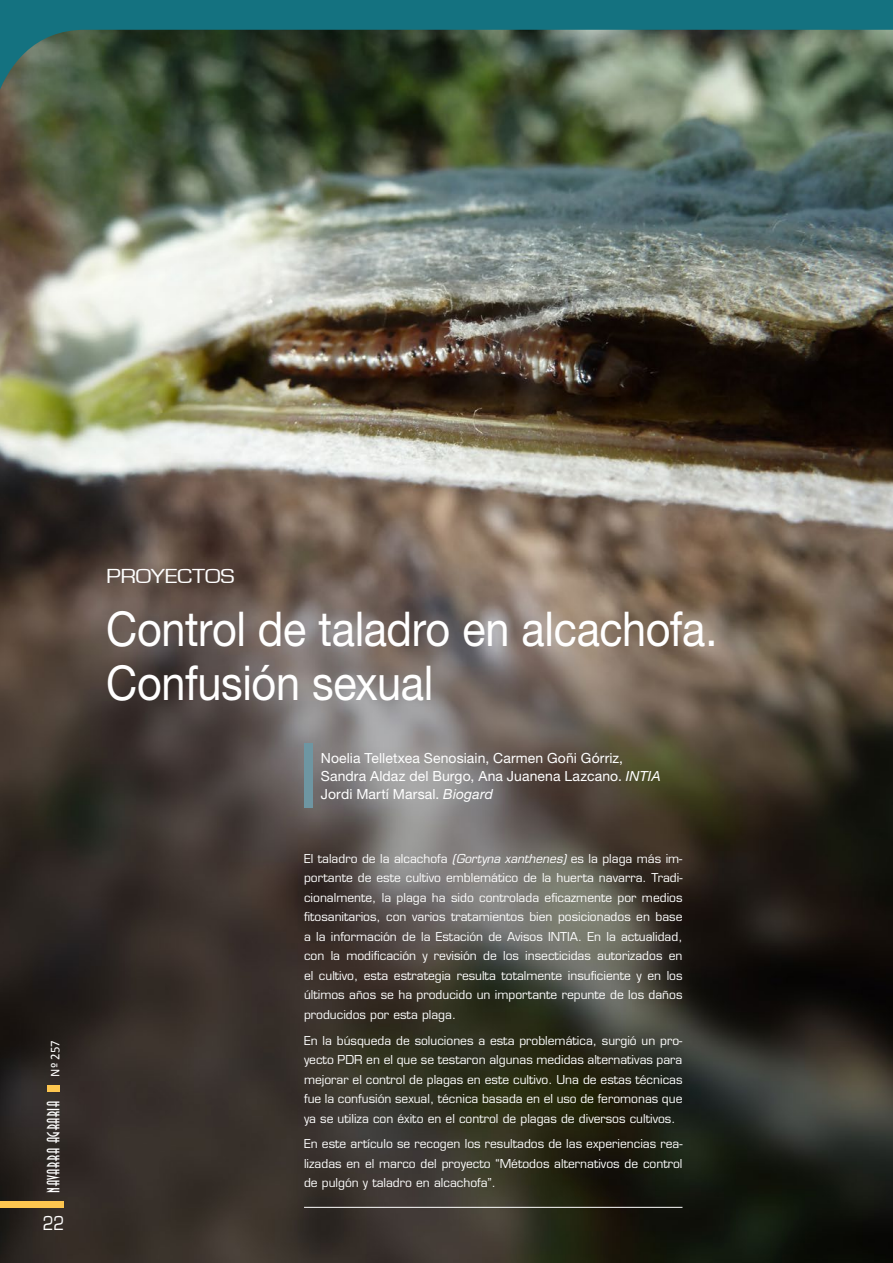
<style>
.page{position:relative;width:893px;height:1263px;background:#fff}
.page>*{position:absolute;margin:0;border:0;box-sizing:border-box;transform-origin:0 0}
.t1{font:48px/54px "Helvetica Neue LT Std";letter-spacing:-.01em;color:#fff;scale:.9 1}
.t2{font:21px "Eurostile T";letter-spacing:-.005em;color:#fff;scale:1.2 1}
.t3{font:21px "Eurostile T";letter-spacing:-.005em;color:#fff;scale:.85 1}
.t4{font:16.5px "Anastasia";letter-spacing:.04em;color:#fff;scale:.95 1}
.t5{font:13.95px/18px "Helvetica Neue LT Std";letter-spacing:.01em;color:#fff}
.t6{font:13.5px "Calibri";color:#fff;scale:.95 1}
.t7{font:12px/19.5px "Eurostile LT Std";color:#fff;text-align:justify}
.s1{font-style:italic}
</style>
<div class="page">
<img style="left:0;top:170px;width:893px;height:1093px">
<div style="left:304px;top:743px;width:9px;height:65px;background:#6e96a2"></div>
<hr style="left:304px;top:1207px;width:378px;height:1px;background:#fff">
<svg style="left:0;top:0;width:893px;height:170px;background:#415f4f"></svg>
<div style="left:0;top:1201px;width:64px;height:7px;background:#fdc64f"></div>
<div style="left:47px;top:1085px;width:13px;height:6px;background:#fdc64f"></div>
<p class="t6" style="left:47px;top:1077px;width:40px;rotate:-90deg">Nº 257</p>
<h3 class="t4" style="left:44px;top:1193px;width:99px;rotate:-90deg">NAVARRA AGRARIA</h3>
<h2 class="t3" style="left:43px;top:1212px;width:27px">22</h2>
<h2 class="t2" style="left:106px;top:565px;width:108px">PROYECTOS</h2>
<h1 class="t1" style="left:106px;top:601px;width:680px">Control de taladro en alcachofa.<br>Confusión sexual</h1>
<p class="t5" style="left:321px;top:748px;width:341px">Noelia Telletxea Senosiain, Carmen Goñi Górriz,<br>Sandra Aldaz del Burgo, Ana Juanena Lazcano. <span class="s1">INTIA<br></span>Jordi Martí Marsal. <span class="s1">Biogard</span></p>
<p class="t7" style="left:304px;top:849px;width:380px">El taladro de la alcachofa <span class="s1">(Gortyna xanthenes)</span> es la plaga más im&shy;portante de este cultivo emblemático de la huerta navarra. Tradi&shy;cionalmente, la plaga ha sido controlada eficazmente por medios fitosanitarios, con varios tratamientos bien posicionados en base a la información de la Estación de Avisos INTIA. En la actualidad, con la modificación y revisión de los insecticidas autorizados en el cultivo, esta estrategia resulta totalmente insuficiente y en los últimos años se ha producido un importante repunte de los daños producidos por esta plaga.</p>
<p class="t7" style="left:304px;top:1030px;width:380px">En la búsqueda de soluciones a esta problemática, surgió un pro&shy;yecto PDR en el que se testaron algunas medidas alternativas para mejorar el control de plagas en este cultivo. Una de estas técnicas fue la confusión sexual, técnica basada en el uso de feromonas que ya se utiliza con éxito en el control de plagas de diversos cultivos.</p>
<p class="t7" style="left:304px;top:1134px;width:380px">En este artículo se recogen los resultados de las experiencias rea&shy;lizadas en el marco del proyecto “Métodos alternativos de control de pulgón y taladro en alcachofa”.</p>
</div>
